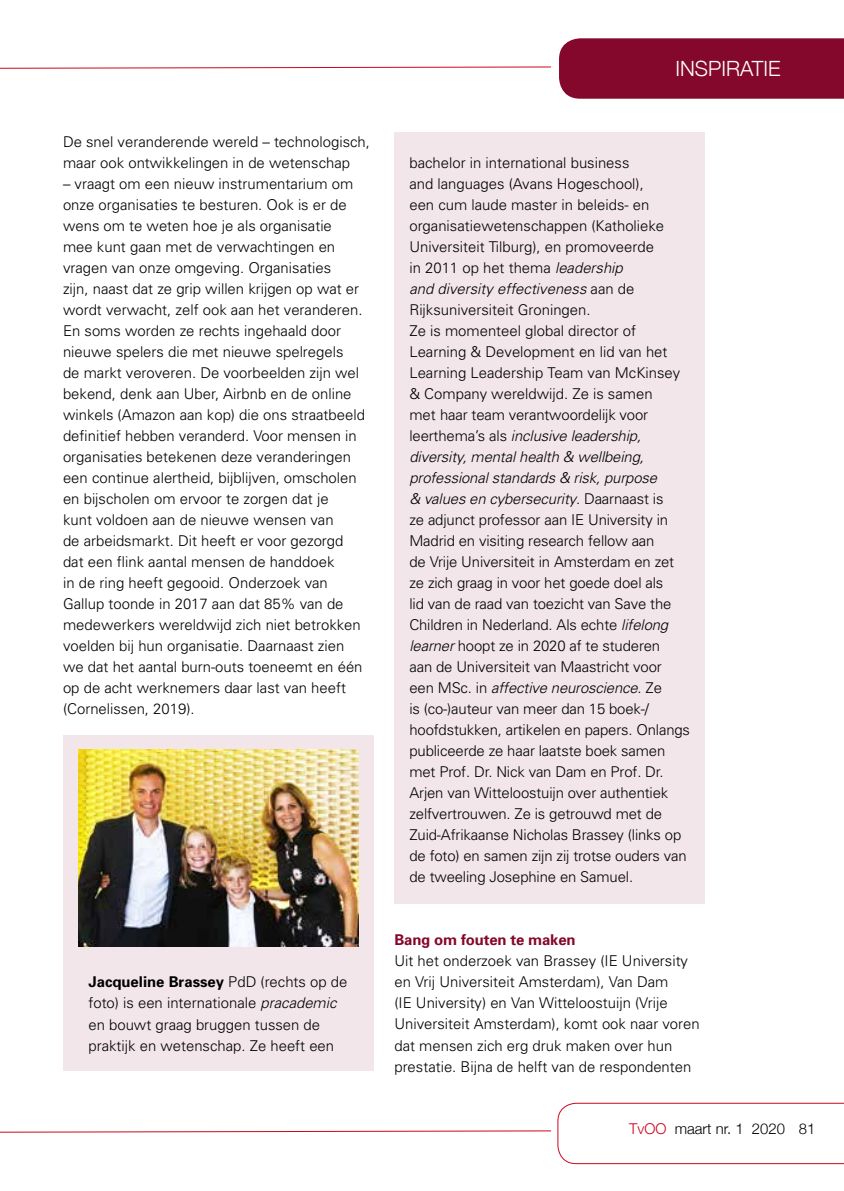
<style>
.page{position:relative;width:844px;height:1191px;background:#fff}
.page>*{position:absolute;margin:0;border:0;box-sizing:border-box;transform-origin:0 0}
.t1{font:300 21px "Helvetica Neue";color:#fff}
.t2{font:300 14.88px/21px "Univers";color:#000}
.t3{font:300 14.88px "Helvetica Neue";color:#000}
.t4{font:700 14.88px "Univers";letter-spacing:-.01em;color:#84082b}
.s1{font-weight:700}
.s2{font-style:italic}
.s3{color:#cd071e}
</style>
<div class="page">
<div style="left:559px;top:38px;width:284px;height:61px;background:#84082b"></div>
<svg style="left:0;top:66px;width:551px;height:3px"></svg>
<svg style="left:0;top:1102px;width:843px;height:62px"></svg>
<div style="left:63px;top:735px;width:310px;height:336px;background:#f2e6ea"></div>
<div style="left:394px;top:132px;width:310px;height:771px;background:#f2e6ea"></div>
<img style="left:78px;top:750px;width:280px;height:196px">
<p class="t2" style="left:63px;top:131px;width:308px">De snel veranderende wereld – technologisch, maar ook ontwikkelingen in de wetenschap</p>
<p class="t2" style="left:63px;top:173px;width:303px">– vraagt om een nieuw instrumentarium om onze organisaties te besturen. Ook is er de wens om te weten hoe je als organisatie mee kunt gaan met de verwachtingen en vragen van onze omgeving. Organisaties<br>zijn, naast dat ze grip willen krijgen op wat er wordt verwacht, zelf ook aan het veranderen.<br>En soms worden ze rechts ingehaald door nieuwe spelers die met nieuwe spelregels<br>de markt veroveren. De voorbeelden zijn wel bekend, denk aan Uber, Airbnb en de online winkels (Amazon aan kop) die ons straatbeeld definitief hebben veranderd. Voor mensen in organisaties betekenen deze veranderingen een continue alertheid, bijblijven, omscholen en bijscholen om ervoor te zorgen dat je<br>kunt voldoen aan de nieuwe wensen van<br>de arbeidsmarkt. Dit heeft er voor gezorgd dat een flink aantal mensen de handdoek<br>in de ring heeft gegooid. Onderzoek van Gallup toonde in 2017 aan dat 85% van de medewerkers wereldwijd zich niet betrokken voelden bij hun organisatie. Daarnaast zien we dat het aantal burn-outs toeneemt en één op de acht werknemers daar last van heeft (Cornelissen, 2019).</p>
<p class="t2" style="left:88px;top:971px;width:260px"><span class="s1">Jacqueline Brassey</span> PdD (rechts op de foto) is een internationale <span class="s2">pracademic </span>en bouwt graag bruggen tussen de praktijk en wetenschap. Ze heeft een</p>
<h1 class="t1" style="left:675px;top:51px;width:107px">INSPIRATIE</h1>
<p class="t2" style="left:409px;top:152px;width:282px">bachelor in international business<br>and languages (Avans Hogeschool),<br>een cum laude master in beleids- en organisatiewetenschappen (Katholieke Universiteit Tilburg), en promoveerde<br>in 2011 op het thema <span class="s2">leadership<br>and diversity effectiveness</span> aan de Rijksuniversiteit Groningen.<br>Ze is momenteel global director of Learning &amp; Development en lid van het Learning Leadership Team van McKinsey &amp; Company wereldwijd. Ze is samen<br>met haar team verantwoordelijk voor leerthema’s als <span class="s2">inclusive leadership, diversity, mental health &amp; wellbeing, professional standards &amp; risk, purpose<br>&amp; values en cybersecurity</span>. Daarnaast is<br>ze adjunct professor aan IE University in Madrid en visiting research fellow aan<br>de Vrije Universiteit in Amsterdam en zet ze zich graag in voor het goede doel als<br>lid van de raad van toezicht van Save the Children in Nederland. Als echte <span class="s2">lifelong learner</span> hoopt ze in 2020 af te studeren<br>aan de Universiteit van Maastricht voor<br>een MSc. in <span class="s2">affective neuroscience</span>. Ze<br>is (co-)auteur van meer dan 15 boek-/ hoofdstukken, artikelen en papers. Onlangs publiceerde ze haar laatste boek samen met Prof. Dr. Nick van Dam en Prof. Dr.<br>Arjen van Witteloostuijn over authentiek zelfvertrouwen. Ze is getrouwd met de Zuid-Afrikaanse Nicholas Brassey (links op de foto) en samen zijn zij trotse ouders van de tweeling Josephine en Samuel.</p>
<p class="t4" style="left:394px;top:930px;width:183px">Bang om fouten te maken</p>
<p class="t2" style="left:394px;top:950px;width:306px">Uit het onderzoek van Brassey (IE University en Vrij Universiteit Amsterdam), Van Dam<br>(IE University) en Van Witteloostuijn (Vrije Universiteit Amsterdam), komt ook naar voren dat mensen zich erg druk maken over hun prestatie. Bijna de helft van de respondenten</p>
<p class="t3" style="left:629px;top:1117px;width:188px"><span class="s3">TvOO</span> maart nr. 1 2020 81</p>
</div>
